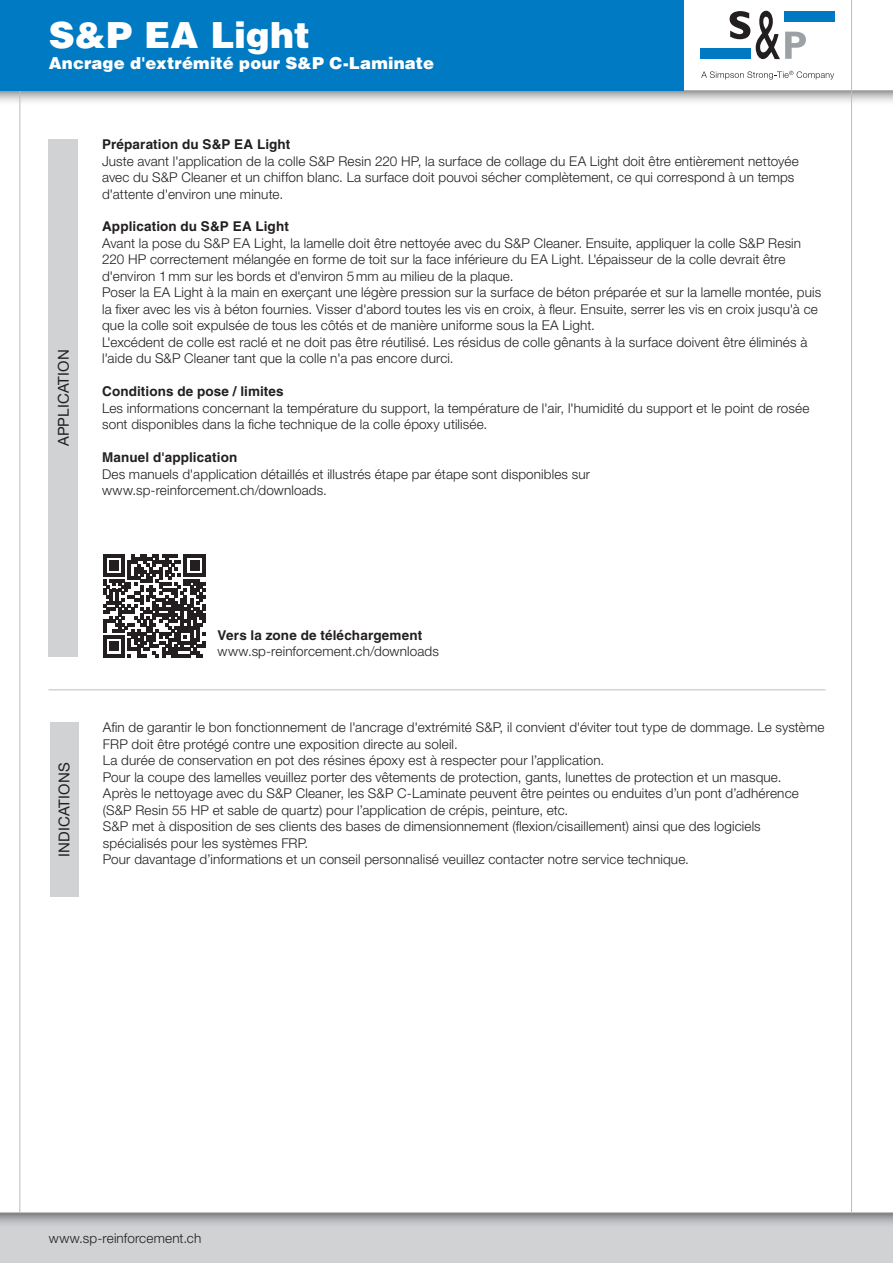
<style>
.page{position:relative;width:893px;height:1263px;background:#fff}
.page>*{position:absolute;margin:0;border:0;box-sizing:border-box;transform-origin:0 0}
.t1{font:900 36px "Helvetica LT Std";letter-spacing:-.005em;color:#fff}
.t2{font:900 16.5px "Helvetica LT Std";letter-spacing:.01em;color:#fff}
.t3{font:15px "Helvetica Neue LT Std";letter-spacing:.01em;color:#231f20}
.t4{font:300 13.5px/16.5px "Helvetica Neue LT Std";letter-spacing:.01em;color:#231f20}
.t5{font:700 13.5px "Helvetica LT Std";letter-spacing:.01em;color:#231f20}
</style>
<div class="page">
<svg style="left:0;top:91px;width:893px;height:15px"></svg>
<hr style="left:0;top:90px;width:893px;height:1px;background:#bcbdc0">
<hr style="left:19px;top:0;width:1px;height:1263px;background:#bcbdc0">
<hr style="left:851px;top:0;width:1px;height:1263px;background:#bcbdc0">
<div style="left:700px;top:48px;width:51px;height:11px;background:#0079c2"></div>
<div style="left:785px;top:11px;width:50px;height:11px;background:#0079c2"></div>
<svg style="left:730px;top:11px;width:20px;height:28px"></svg>
<svg style="left:756px;top:11px;width:50px;height:48px"></svg>
<svg style="left:701px;top:71px;width:133px;height:9px"></svg>
<div style="left:0;top:1212px;width:893px;height:51px;background:#d1d2d4"></div>
<svg style="left:0;top:1213px;width:893px;height:11px"></svg>
<hr style="left:0;top:1212px;width:893px;height:1px;background:#bcbdc0">
<div style="left:0;top:0;width:683px;height:91px;background:#007ac2"></div>
<div style="left:48px;top:139px;width:30px;height:517px;background:#d1d2d4"></div>
<hr style="left:48px;top:689px;width:777px;height:1px;background:#bcbdc0">
<div style="left:50px;top:722px;width:28px;height:175px;background:#d1d2d4"></div>
<svg style="left:103px;top:554px;width:103px;height:103px"></svg>
<h1 class="t1" style="left:49px;top:11px;width:263px">S&amp;P EA Light</h1>
<p class="t2" style="left:49px;top:52px;width:387px">Ancrage d'extrémité pour S&amp;P C-Laminate</p>
<p class="t3" style="left:54px;top:446px;width:98px;rotate:-90deg">APPLICATION</p>
<p class="t5" style="left:102px;top:136px;width:190px">Préparation du S&amp;P EA Light</p>
<p class="t4" style="left:102px;top:152px;width:698px">Juste avant l'application de la colle S&amp;P Resin 220 HP, la surface de collage du EA Light doit être entièrement nettoyée avec du S&amp;P Cleaner et un chiffon blanc. La surface doit pouvoi sécher complètement, ce qui correspond à un temps d'attente d'environ une minute.</p>
<p class="t5" style="left:102px;top:218px;width:188px">Application du S&amp;P EA Light</p>
<p class="t4" style="left:102px;top:235px;width:721px">Avant la pose du S&amp;P EA Light, la lamelle doit être nettoyée avec du S&amp;P Cleaner. Ensuite, appliquer la colle S&amp;P Resin 220 HP correctement mélangée en forme de toit sur la face inférieure du EA Light. L'épaisseur de la colle devrait être d'environ 1mm sur les bords et d'environ 5mm au milieu de la plaque.<br>Poser la EA Light à la main en exerçant une légère pression sur la surface de béton préparée et sur la lamelle montée, puis la fixer avec les vis à béton fournies. Visser d'abord toutes les vis en croix, à fleur. Ensuite, serrer les vis en croix jusqu'à ce que la colle soit expulsée de tous les côtés et de manière uniforme sous la EA Light.<br>L'excédent de colle est raclé et ne doit pas être réutilisé. Les résidus de colle gênants à la surface doivent être éliminés à l'aide du S&amp;P Cleaner tant que la colle n'a pas encore durci.</p>
<p class="t5" style="left:102px;top:383px;width:183px">Conditions de pose / limites</p>
<p class="t4" style="left:102px;top:400px;width:709px">Les informations concernant la température du support, la température de l'air, l'humidité du support et le point de rosée sont disponibles dans la fiche technique de la colle époxy utilisée.</p>
<p class="t5" style="left:102px;top:449px;width:137px">Manuel d'application</p>
<p class="t4" style="left:102px;top:466px;width:490px">Des manuels d'application détaillés et illustrés étape par étape sont disponibles sur www.sp-reinforcement.ch/downloads.</p>
<p class="t3" style="left:55px;top:857px;width:96px;rotate:-90deg">INDICATIONS</p>
<p class="t5" style="left:218px;top:627px;width:206px">Vers la zone de téléchargement</p>
<p class="t4" style="left:218px;top:643px;width:223px">www.sp-reinforcement.ch/downloads</p>
<p class="t4" style="left:103px;top:719px;width:723px">Afin de garantir le bon fonctionnement de l'ancrage d'extrémité S&amp;P, il convient d'éviter tout type de dommage. Le système FRP doit être protégé contre une exposition directe au soleil.<br>La durée de conservation en pot des résines époxy est à respecter pour l’application.<br>Pour la coupe des lamelles veuillez porter des vêtements de protection, gants, lunettes de protection et un masque.<br>Après le nettoyage avec du S&amp;P Cleaner, les S&amp;P C-Laminate peuvent être peintes ou enduites d’un pont d’adhérence (S&amp;P Resin 55 HP et sable de quartz) pour l’application de crépis, peinture, etc.<br>S&amp;P met à disposition de ses clients des bases de dimensionnement (flexion/cisaillement) ainsi que des logiciels spécialisés pour les systèmes FRP.<br>Pour davantage d’informations et un conseil personnalisé veuillez contacter notre service technique.</p>
<p class="t4" style="left:49px;top:1230px;width:154px">www.sp-reinforcement.ch</p>
</div>
